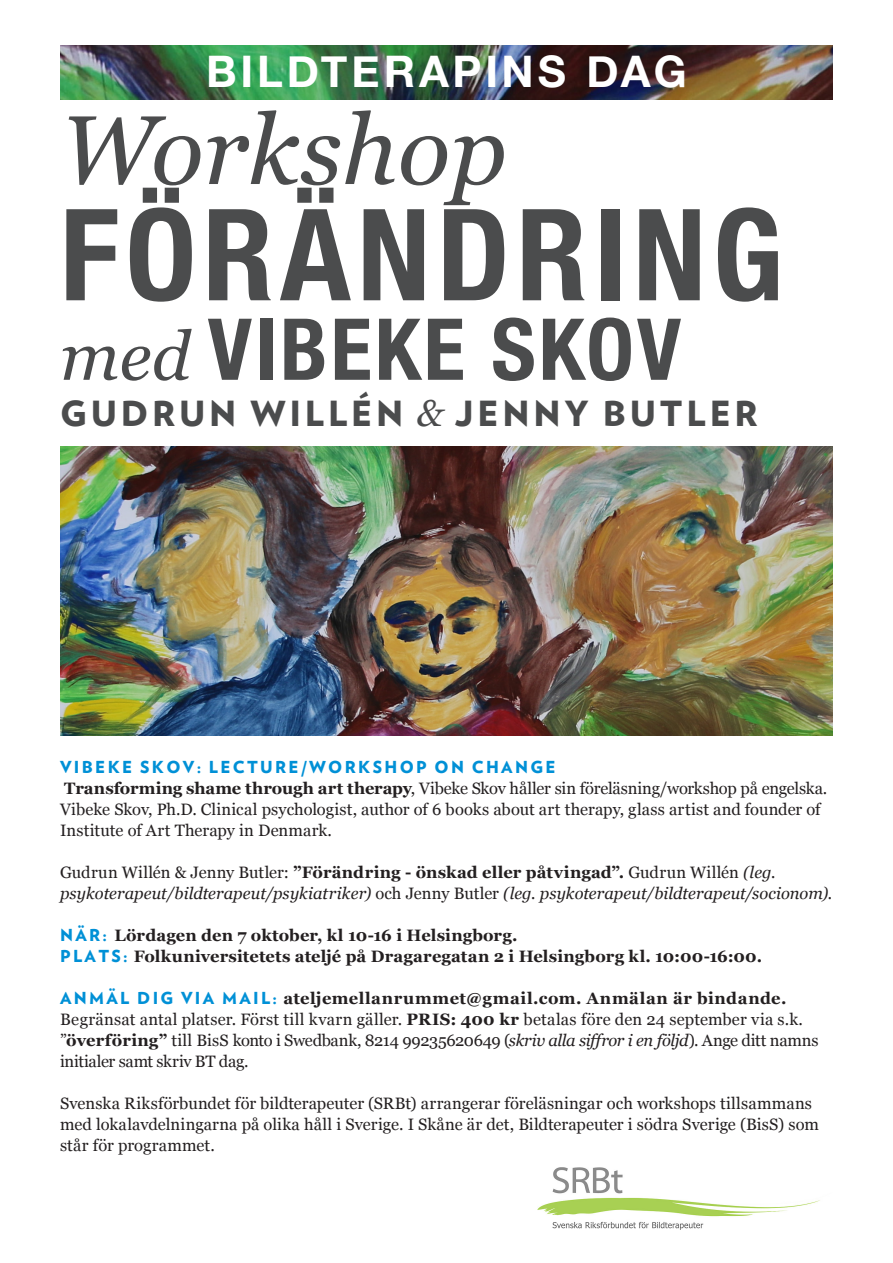
<style>
.page{position:relative;width:893px;height:1263px;background:#fff}
.page>*{position:absolute;margin:0;border:0;box-sizing:border-box;transform-origin:0 0}
.t1{font:700 condensed 127.5px "Helvetica Neue";letter-spacing:.05em;color:#4b4c4d}
.t2{font:italic 97.5px "Georgia";letter-spacing:.005em;color:#4b4c4d}
.t3{font:700 condensed 85.5px "Helvetica Neue LT Std";letter-spacing:.035em;color:#4b4c4d}
.t4{font:700 43.5px "Helvetica Neue";letter-spacing:.085em;color:#fff}
.t5{font:900 34.5px "Verlag";letter-spacing:.11em;color:#4b4c4d}
.t6{font:16.5px/21px "Georgia";color:#231f20}
.t7{font:italic 16.5px/21px "Georgia";color:#231f20}
.t8{font:700 16.5px/21px "Georgia";letter-spacing:.005em;color:#231f20}
.t9{font:900 16.5px "Verlag";letter-spacing:.14em;color:#0090d6}
.s1{font-family:"Georgia";font-weight:400;font-style:italic;font-stretch:normal;font-size:67.5px}
.s2{font-family:"Georgia";font-weight:400;font-style:italic;font-size:37.5px}
.s3{font-weight:700}
.s4{font-style:normal}
.s5{font-weight:700;font-style:normal}
.s6{font-family:"Verlag";font-weight:900;color:#0090d6}
.s7{font-family:"Verlag";font-weight:900;font-size:22.5px;color:#fff}
.s8{font-style:italic}
</style>
<div class="page">
<img style="left:60px;top:45px;width:773px;height:55px">
<img style="left:60px;top:447px;width:773px;height:288px">
<img style="left:537px;top:1168px;width:283px;height:61px">
<p class="t4" style="left:206px;top:38px;width:482px">BILDTERAPINS DAG</p>
<p class="t2" style="left:60px;top:79px;width:449px">Workshop</p>
<p class="t1" style="left:60px;top:149px;width:725px">FÖRÄNDRING</p>
<p class="t3" style="left:60px;top:298px;width:623px"><span class="s1">med</span> VIBEKE SKOV</p>
<p class="t5" style="left:60px;top:385px;width:699px">GUDRUN WILLÉN <span class="s2">&amp;</span> JENNY BUTLER</p>
<p class="t9" style="left:60px;top:754px;width:497px">VIBEKE SKOV: LECTURE/WORKSHOP ON CHANGE</p>
<p class="t6" style="left:64px;top:777px;width:765px"><span class="s3">Transforming shame through art therapy</span>, Vibeke Skov håller sin föreläsning/workshop på engelska.</p>
<p class="t6" style="left:60px;top:798px;width:762px">Vibeke Skov, Ph.D. Clinical psychologist, author of 6 books about art therapy, glass artist and founder of<br>Institute of Art Therapy in Denmark.</p>
<p class="t7" style="left:60px;top:861px;width:774px"><span class="s4">Gudrun Willén &amp; Jenny Butler:</span> <span class="s5">”Förändring - önskad eller påtvingad”.</span> <span class="s4">Gudrun Willén</span> (leg. psykoterapeut/bildterapeut/psykiatriker) <span class="s4">och Jenny Butler</span> (leg. psykoterapeut/bildterapeut/socionom).</p>
<p class="t8" style="left:60px;top:924px;width:703px"><span class="s6">NÄR:</span> Lördagen den 7 oktober, kl 10-16 i Helsingborg.<span class="s7">G<br></span><span class="s6">PLATS:</span> Folkuniversitetets ateljé på Dragaregatan 2 i Helsingborg kl. 10:00-16:00.</p>
<p class="t6" style="left:60px;top:987px;width:760px"><span class="s6">ANMÄL DIG VIA MAIL:</span> <span class="s3">ateljemellanrummet@gmail.com. Anmälan är bindande.<br></span>Begränsat antal platser. Först till kvarn gäller. <span class="s3">PRIS: 400 kr</span> betalas före den 24 september via s.k. ”<span class="s3">överföring”</span> till BisS konto i Swedbank, 8214 99235620649 (<span class="s8">skriv alla siffror i en följd</span>). Ange ditt namns initialer samt skriv BT dag.</p>
<p class="t6" style="left:60px;top:1092px;width:760px">Svenska Riksförbundet för bildterapeuter (SRBt) arrangerar föreläsningar och workshops tillsammans med lokalavdelningarna på olika håll i Sverige. I Skåne är det, Bildterapeuter i södra Sverige (BisS) som står för programmet.</p>
</div>
